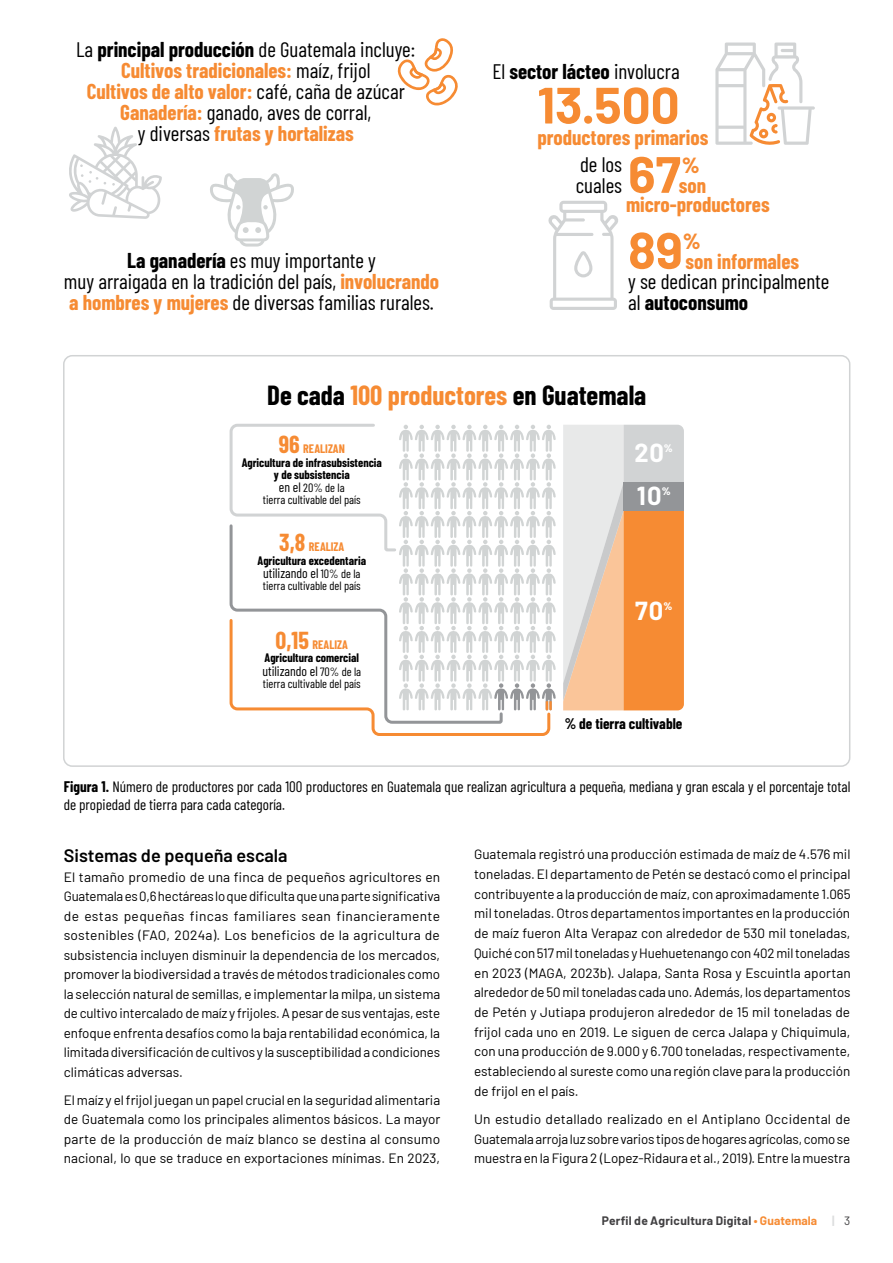
<style>
.page{position:relative;width:893px;height:1263px;background:#fff}
.page>*{position:absolute;margin:0;border:0;box-sizing:border-box;transform-origin:0 0}
.t1{font:700 51px "Barlow";color:#f68b33}
.t2{font:700 27px "Barlow Condensed";color:#000}
.t3{font:700 25.5px "Barlow";color:#fff}
.t4{font:800 21.9px "Barlow";color:#f68b33}
.t5{font:21px/21px "Barlow Condensed";color:#000;text-align:center}
.t6{font:700 21px "Barlow Condensed";color:#f68b33}
.t7{font:700 21px "Barlow Condensed";color:#000}
.t8{font:600 18px "Barlow";color:#000}
.t9{font:15px/18px "Barlow Condensed";color:#000}
.t10{font:700 15px "Barlow Condensed";color:#000}
.t11{font:13.5px/19.6px "Barlow";letter-spacing:-.005em;color:#000;text-align:justify}
.t12{font:13.5px "Barlow Condensed";color:#000}
.t13{font:700 12px/13.6px "Barlow Condensed";color:#000;text-align:center}
.t14{font:12px "Barlow Condensed";color:#000}
.t15{font:700 12px "Barlow";letter-spacing:.02em;color:#414042}
.t16{font:800 10.95px "Barlow";color:#fff}
.s1{font-weight:700}
.s2{font-weight:700;color:#f68b33}
.s3{font-weight:400}
.s4{color:#f68b33}
.s5{font-size:24px;color:#f68b33}
.s6{font-weight:400;font-size:13.5px}
.s7{font-size:12px}
.s8{color:#dcddde}
</style>
<div class="page">
<svg style="left:397px;top:38px;width:61px;height:67px"></svg>
<svg style="left:69px;top:127px;width:93px;height:92px"></svg>
<svg style="left:210px;top:173px;width:84px;height:74px"></svg>
<svg style="left:715px;top:43px;width:100px;height:102px"></svg>
<svg style="left:548px;top:201px;width:70px;height:109px"></svg>
<div style="left:63px;top:355px;width:787px;height:412px;border:2px solid #d1d3d4;border-radius:9px"></div>
<svg style="left:563px;top:425px;width:121px;height:285px;background:#e8ba93"></svg>
<svg style="left:229px;top:423px;width:327px;height:313px"></svg>
<h3 class="t5" style="left:76px;top:38px;width:340px">La <span class="s1">principal producción</span> de Guatemala incluye:<br><span class="s2">Cultivos tradicionales:</span> maíz, frijol<br><span class="s2">Cultivos de alto valor:</span> café, caña de azúcar <span class="s2">Ganadería:</span> ganado, aves de corral,<br>y diversas <span class="s2">frutas y hortalizas</span></h3>
<h3 class="t5" style="left:64px;top:248px;width:377px"><span class="s1">La ganadería</span> es muy importante y<br>muy arraigada en la tradición del país, <span class="s2">involucrando a hombres y mujeres</span> de diversas familias rurales.</h3>
<h3 class="t7" style="left:492px;top:57px;width:189px"><span class="s3">El</span> sector lácteo <span class="s3">involucra</span></h3>
<h1 class="t1" style="left:537px;top:67px;width:144px">13.500</h1>
<h3 class="t6" style="left:537px;top:122px;width:172px">productores primarios</h3>
<h1 class="t1" style="left:628px;top:137px;width:54px">67</h1>
<h3 class="t4" style="left:682px;top:149px;width:19px">%</h3>
<h1 class="t1" style="left:628px;top:213px;width:56px">89</h1>
<h3 class="t4" style="left:683px;top:225px;width:19px">%</h3>
<h3 class="t5" style="left:576px;top:152px;width:48px;text-align:left">de los cuales</h3>
<h3 class="t6" style="left:679px;top:170px;width:29px">son</h3>
<h3 class="t6" style="left:626px;top:189px;width:145px">micro-productores</h3>
<h3 class="t6" style="left:686px;top:246px;width:115px">son informales</h3>
<h3 class="t5" style="left:628px;top:269px;width:203px;text-align:left">y se dedican principalmente al <span class="s1">autoconsumo</span></h3>
<h2 class="t2" style="left:267px;top:376px;width:381px">De cada <span class="s4">100 productores</span> en Guatemala</h2>
<h3 class="t3" style="left:635px;top:434px;width:31px">20</h3>
<p class="t16" style="left:664px;top:440px;width:10px">%</p>
<h3 class="t3" style="left:637px;top:477px;width:27px">10</h3>
<p class="t16" style="left:662px;top:483px;width:10px">%</p>
<p class="t13" style="left:242px;top:441px;width:142px"><span class="s5">96</span> <span class="s4">REALIZAN<br></span>Agricultura de infrasubsistencia</p>
<p class="t13" style="left:274px;top:467px;width:77px">y de subsistencia <span class="s6">en el</span> <span class="s3">20% de la</span></p>
<p class="t14" style="left:263px;top:491px;width:99px">tierra cultivable del país</p>
<p class="t13" style="left:258px;top:539px;width:110px"><span class="s5">3,8</span> <span class="s4">REALIZA<br></span>Agricultura excedentaria</p>
<p class="t12" style="left:263px;top:564px;width:99px">utilizando el <span class="s7">10% de la</span></p>
<p class="t14" style="left:263px;top:577px;width:99px">tierra cultivable del país</p>
<p class="t13" style="left:265px;top:637px;width:96px"><span class="s5">0,15</span> <span class="s4">REALIZA<br></span>Agricultura comercial</p>
<p class="t12" style="left:262px;top:661px;width:100px">utilizando el <span class="s7">70% de la</span></p>
<p class="t14" style="left:263px;top:675px;width:99px">tierra cultivable del país</p>
<h3 class="t3" style="left:635px;top:591px;width:30px">70</h3>
<p class="t16" style="left:663px;top:597px;width:10px">%</p>
<p class="t10" style="left:565px;top:713px;width:119px">% de tierra cultivable</p>
<p class="t9" style="left:64px;top:777px;width:788px"><span class="s1">Figura 1.</span> Número de productores por cada 100 productores en Guatemala que realizan agricultura a pequeña, mediana y gran escala y el porcentaje total de propiedad de tierra para cada categoría.</p>
<h3 class="t8" style="left:64px;top:843px;width:225px">Sistemas de pequeña escala</h3>
<p class="t11" style="left:64px;top:866px;width:378px">El tamaño promedio de una finca de pequeños agricultores en Guatemala es 0,6 hectáreas lo que dificulta que una parte significativa de estas pequeñas fincas familiares sean financieramente sostenibles (FAO, 2024a). Los beneficios de la agricultura de subsistencia incluyen disminuir la dependencia de los mercados, promover la biodiversidad a través de métodos tradicionales como la selección natural de semillas, e implementar la milpa, un sistema de cultivo intercalado de maíz y frijoles. A pesar de sus ventajas, este enfoque enfrenta desafíos como la baja rentabilidad económica, la limitada diversificación de cultivos y la susceptibilidad a condiciones climáticas adversas.</p>
<p class="t11" style="left:64px;top:1089px;width:378px">El maíz y el frijol juegan un papel crucial en la seguridad alimentaria de Guatemala como los principales alimentos básicos. La mayor parte de la producción de maíz blanco se destina al consumo nacional, lo que se traduce en exportaciones mínimas. En 2023,</p>
<p class="t11" style="left:474px;top:843px;width:378px">Guatemala registró una producción estimada de maíz de 4.576 mil toneladas. El departamento de Petén se destacó como el principal contribuyente a la producción de maíz, con aproximadamente 1.065 mil toneladas. Otros departamentos importantes en la producción de maíz fueron Alta Verapaz con alrededor de 530 mil toneladas, Quiché con 517 mil toneladas y Huehuetenango con 402 mil toneladas en 2023 (MAGA, 2023b). Jalapa, Santa Rosa y Escuintla aportan alrededor de 50 mil toneladas cada uno. Además, los departamentos de Petén y Jutiapa produjeron alrededor de 15 mil toneladas de frijol cada uno en 2019. Le siguen de cerca Jalapa y Chiquimula, con una producción de 9.000 y 6.700 toneladas, respectivamente, estableciendo al sureste como una región clave para la producción de frijol en el país.</p>
<p class="t11" style="left:474px;top:1108px;width:378px">Un estudio detallado realizado en el Antiplano Occidental de Guatemala arroja luz sobre varios tipos de hogares agrícolas, como se muestra en la Figura 2 (Lopez-Ridaura et al., 2019). Entre la muestra</p>
<p class="t15" style="left:602px;top:1211px;width:250px">Perfil de Agricultura Digital <span class="s4">• Guatemala</span> <span class="s8">|</span> <span class="s3">3</span></p>
</div>
